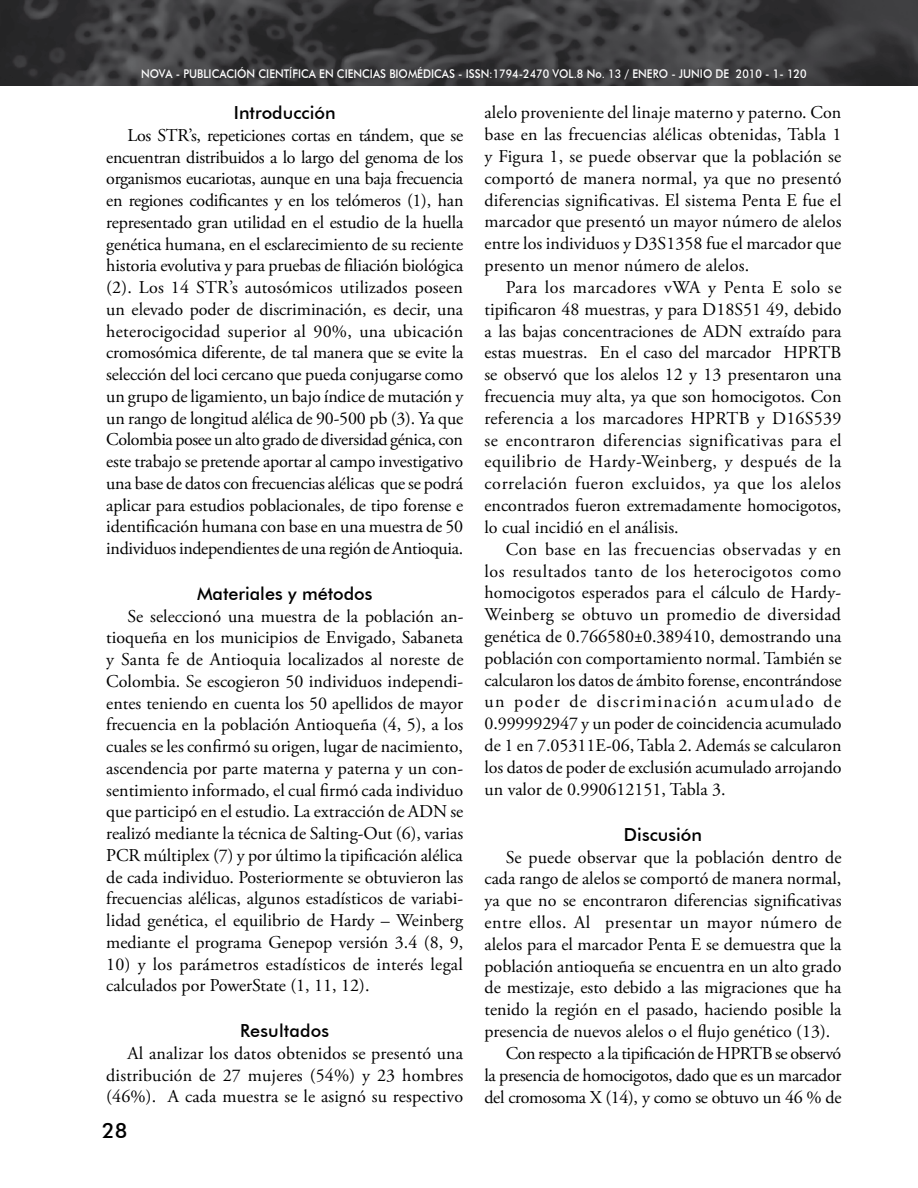
<style>
.page{position:relative;width:918px;height:1188px;background:#fff}
.page>*{position:absolute;margin:0;border:0;box-sizing:border-box;transform-origin:0 0}
.t1{font:500 21px "Futura BT";color:#000}
.t2{font:18px/21.8px "Adobe Garamond Pro";color:#000;text-align:justify}
.t3{font:18px "Adobe Garamond Pro";letter-spacing:-.02em;color:#000}
.t4{font:500 18px "Futura BT";color:#000}
.t5{font:18px "Adobe Garamond Pro";letter-spacing:.025em;color:#000}
.t6{font:500 12px "Futura BT";color:#fff;scale:.9 1}
</style>
<div class="page">
<img style="left:0;top:0;width:917px;height:86px">
<p class="t6" style="left:141px;top:67px;width:10px">NOV</p>
<p class="t6" style="left:165px;top:67px;width:198px">A - Publicación Científica EN CIENCI</p>
<p class="t6" style="left:373px;top:67px;width:57px">AS BIOMÉDIC</p>
<p class="t6" style="left:442px;top:67px;width:34px">AS - ISSN</p>
<p class="t6" style="left:489px;top:67px;width:354px">:1794-2470 Vol.8 No. 13 / enero - junio DE 2010 - 1- 120</p>
<p class="t4" style="left:234px;top:102px;width:103px">I ntroducción</p>
<p class="t2" style="left:106px;top:125px;width:359px;text-indent:21px">Los STR’s, repeticiones cortas en tándem, que se encuentran distribuidos a lo largo del genoma de los organismos eucariotas, aunque en una baja frecuencia en regiones codificantes y en los telómeros (1), han representado gran utilidad en el estudio de la huella genética humana, en el esclarecimiento de su reciente historia evolutiva y para pruebas de filiación biológica (2). Los 14 STR’s autosómicos utilizados poseen un elevado poder de discriminación, es decir, una heterocigocidad superior al 90%, una ubicación cromosómica diferente, de tal manera que se evite la selección del loci cercano que pueda conjugarse como un grupo de ligamiento, un bajo índice de mutación y un rango de longitud alélica de 90-500 pb (3). Ya que Colombia posee un alto grado de diversidad génica, con este trabajo se pretende aportar al campo investigativo una base de datos con frecuencias alélicas que se podrá aplicar para estudios poblacionales, de tipo forense e identificación humana con base en una muestra de 50 individuos independientes de una región de Antioquia.</p>
<p class="t4" style="left:197px;top:583px;width:177px">Materiales y métodos</p>
<p class="t2" style="left:106px;top:606px;width:359px;text-indent:21px">Se seleccionó una muestra de la población an&shy;tioqueña en los municipios de Envigado, Sabaneta y Santa fe de Antioquia localizados al noreste de Colombia. Se escogieron 50 individuos independi&shy;entes teniendo en cuenta los 50 apellidos de mayor frecuencia en la población Antioqueña (4, 5), a los cuales se les confirmó su origen, lugar de nacimiento, ascendencia por parte materna y paterna y un con&shy;sentimiento informado, el cual firmó cada individuo que participó en el estudio. La extracción de ADN se realizó mediante la técnica de Salting-Out (6), varias PCR múltiplex (7) y por último la tipificación alélica de cada individuo. Posteriormente se obtuvieron las frecuencias alélicas, algunos estadísticos de variabi&shy;lidad genética, el equilibrio de Hardy – Weinberg mediante el programa Genepop versión 3.4 (8, 9,</p>
<p class="t2" style="left:106px;top:954px;width:358px">10) y los parámetros estadísticos de interés legal calculados por PowerState (1, 11, 12).</p>
<p class="t4" style="left:240px;top:1020px;width:91px">Resultados</p>
<p class="t2" style="left:106px;top:1043px;width:358px;text-indent:21px">Al analizar los datos obtenidos se presentó una distribución de 27 mujeres (54%) y 23 hombres (46%). A cada muestra se le asignó su respectivo</p>
<p class="t2" style="left:485px;top:102px;width:358px">alelo proveniente del linaje materno y paterno. Con base en las frecuencias alélicas obtenidas, Tabla 1 y Figura 1, se puede observar que la población se comportó de manera normal, ya que no presentó diferencias significativas. El sistema Penta E fue el marcador que presentó un mayor número de alelos entre los individuos y D3S1358 fue el marcador que presento un menor número de alelos.</p>
<p class="t2" style="left:485px;top:277px;width:359px;text-indent:21px">Para los marcadores vWA y Penta E solo se tipificaron 48 muestras, y para D18S51 49, debido a las bajas concentraciones de ADN extraído para estas muestras. En el caso del marcador HPRTB se observó que los alelos 12 y 13 presentaron una frecuencia muy alta, ya que son homocigotos. Con referencia a los marcadores HPRTB y D16S539 se encontraron diferencias significativas para el equilibrio de Hardy-Weinberg, y después de la correlación fueron excluidos, ya que los alelos encontrados fueron extremadamente homocigotos, lo cual incidió en el análisis.</p>
<p class="t2" style="left:485px;top:539px;width:359px;text-indent:21px">Con base en las frecuencias observadas y en los resultados tanto de los heterocigotos como homocigotos esperados para el cálculo de Hardy-Weinberg se obtuvo un promedio de diversidad genética de 0.766580±0.389410, demostrando una población con comportamiento normal. También se calcularon los datos de ámbito forense, encontrándose un poder de discriminación acumulado de 0.999992947 y un poder de coincidencia acumulado de 1 en 7.05311E-06, Tabla 2. Además se calcularon los datos de poder de exclusión acumulado arrojando un valor de 0.990612151, Tabla 3.</p>
<p class="t4" style="left:624px;top:823px;width:80px">Discusión</p>
<p class="t2" style="left:506px;top:847px;width:337px">Se puede observar que la población dentro de</p>
<p class="t2" style="left:485px;top:868px;width:358px">cada rango de alelos se comportó de manera normal,</p>
<p class="t2" style="left:485px;top:890px;width:358px">ya que no se encontraron diferencias significativas</p>
<p class="t5" style="left:485px;top:911px;width:359px">entre ellos. Al presentar un mayor número de</p>
<p class="t2" style="left:485px;top:934px;width:358px">alelos para el marcador Penta E se demuestra que la</p>
<p class="t2" style="left:485px;top:956px;width:358px">población antioqueña se encuentra en un alto grado</p>
<p class="t2" style="left:485px;top:977px;width:358px">de mestizaje, esto debido a las migraciones que ha</p>
<p class="t2" style="left:485px;top:999px;width:358px">tenido la región en el pasado, haciendo posible la</p>
<p class="t2" style="left:485px;top:1021px;width:347px">presencia de nuevos alelos o el flujo genético (13).</p>
<p class="t3" style="left:506px;top:1042px;width:337px">Con respecto a la tipificación de HPRTB se observó</p>
<p class="t3" style="left:485px;top:1064px;width:358px">la presencia de homocigotos, dado que es un marcador</p>
<p class="t3" style="left:485px;top:1086px;width:359px">del cromosoma X (14), y como se obtuvo un 46 % de</p>
<p class="t1" style="left:102px;top:1118px;width:27px">28</p>
</div>
